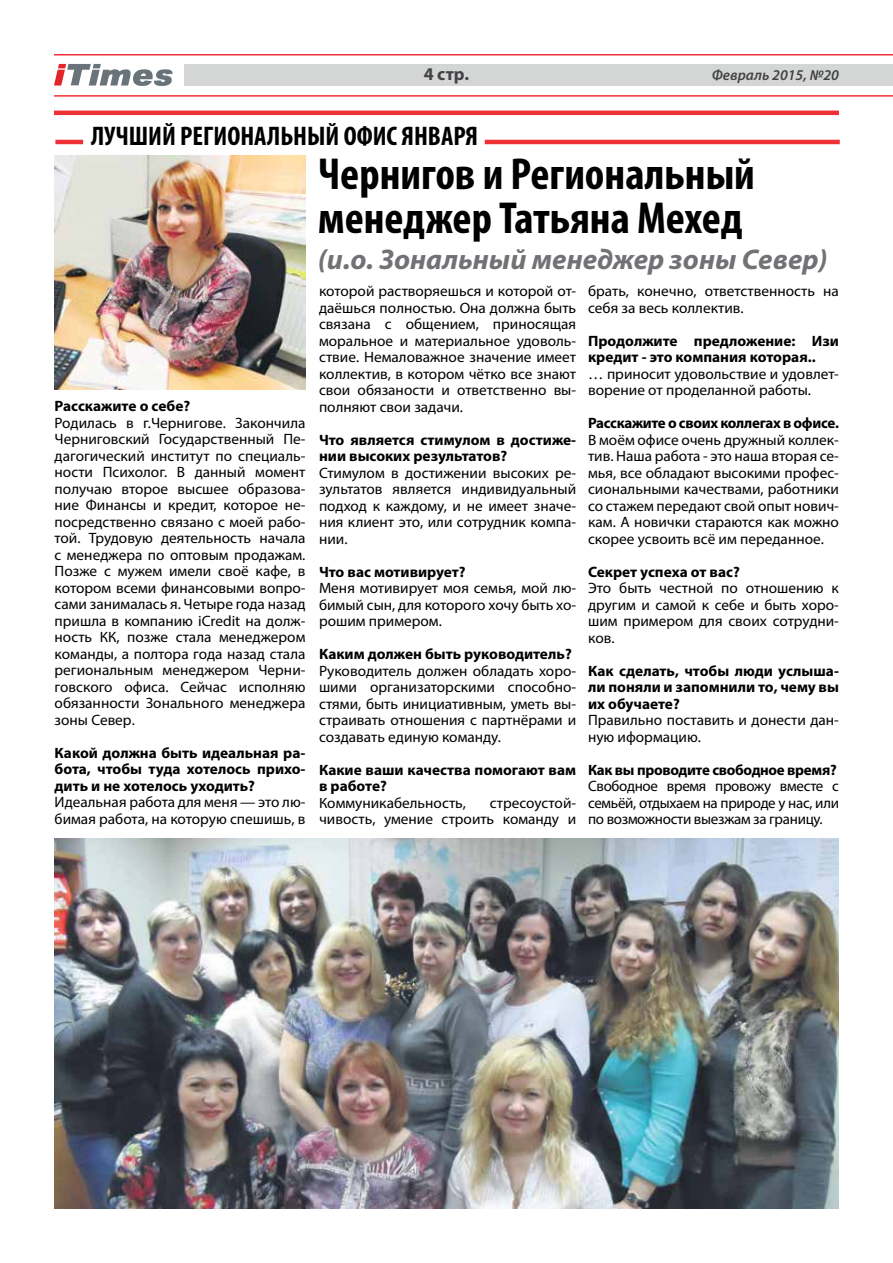
<style>
.page{position:relative;width:893px;height:1263px;background:#fff}
.page>*{position:absolute;margin:0;border:0;box-sizing:border-box;transform-origin:0 0}
.t1{font:700 condensed 45px/43.5px "Myriad Pro";color:#000}
.t2{font:italic 700 28.5px "Myriad Pro";color:#717275}
.t3{font:700 condensed 27px "Myriad Pro";color:#000}
.t4{font:700 18px "Myriad Pro";color:#434345}
.t5{font:15px/16.5px "Myriad Pro";color:#000;text-align:justify}
.t6{font:700 15px/16.5px "Myriad Pro";color:#000}
.t7{font:700 15px "Myriad Pro";letter-spacing:-.02em;color:#000}
.t8{font:italic 600 15px "Myriad Pro";color:#434345}
</style>
<div class="page">
<div style="left:185px;top:64px;width:708px;height:22px;background:#d4d6d6"></div>
<hr style="left:54px;top:95px;width:839px;height:2px;background:#ee3135">
<hr style="left:54px;top:54px;width:839px;height:2px;background:#ee3135">
<svg style="left:54px;top:64px;width:119px;height:22px"></svg>
<hr style="left:54px;top:111px;width:785px;height:4px;background:#ee3135">
<hr style="left:55px;top:140px;width:28px;height:4px;background:#ee3135">
<hr style="left:485px;top:140px;width:355px;height:4px;background:#ee3135">
<img style="left:54px;top:155px;width:251px;height:234px">
<img style="left:55px;top:839px;width:784px;height:370px">
<p class="t4" style="left:424px;top:62px;width:47px">4 стр.</p>
<p class="t8" style="left:712px;top:65px;width:129px">Февраль 2015, №20</p>
<h3 class="t3" style="left:91px;top:119px;width:388px">ЛУЧШИЙ РЕГИОНАЛЬНЫЙ ОФИС ЯНВАРЯ</h3>
<p class="t6" style="left:55px;top:397px;width:137px">Расскажите о себе?</p>
<p class="t5" style="left:55px;top:414px;width:252px">Родилась в г.Чернигове. Закончила Черниговский Государственный Пе&shy;дагогический институт по специаль&shy;ности Психолог. В данный момент получаю второе высшее образова&shy;ние Финансы и кредит, которое не&shy;посредственно связано с моей рабо&shy;той. Трудовую деятельность начала с менеджера по оптовым продажам.<br>Позже с мужем имели своё кафе, в котором всеми финансовыми вопро&shy;сами занималась я. Четыре года назад пришла в компанию iCredit на долж&shy;ность КК, позже стала менеджером команды, а полтора года назад стала региональным менеджером Черни&shy;говского офиса. Сейчас исполняю обязанности Зонального менеджера зоны Север.</p>
<p class="t6" style="left:55px;top:744px;width:252px;text-align:justify">Какой должна быть идеальная ра&shy;бота, чтобы туда хотелось прихо&shy;дить и не хотелось уходить?</p>
<p class="t5" style="left:55px;top:794px;width:252px">Идеальная работа для меня — это лю&shy;бимая работа, на которую спешишь, в</p>
<h1 class="t1" style="left:318px;top:151px;width:439px">Чернигов и Региональный менеджер Татьяна Мехед</h1>
<h2 class="t2" style="left:318px;top:241px;width:511px">(и.о. Зональный менеджер зоны Север)</h2>
<p class="t5" style="left:319px;top:283px;width:259px">которой растворяешься и которой от&shy;даёшься полностью. Она должна быть связана с общением, приносящая моральное и материальное удоволь&shy;ствие. Немаловажное значение имеет коллектив, в котором чётко все знают свои обязаности и ответственно вы&shy;полняют свои задачи.</p>
<p class="t6" style="left:319px;top:431px;width:259px">Что является стимулом в достиже&shy;нии высоких результатов?</p>
<p class="t5" style="left:319px;top:464px;width:259px">Стимулом в достижении высоких ре&shy;зультатов является индивидуальный подход к каждому, и не имеет значе&shy;ния клиент это, или сотрудник компа&shy;нии.</p>
<p class="t6" style="left:319px;top:563px;width:148px">Что вас мотивирует?</p>
<p class="t5" style="left:319px;top:580px;width:259px">Меня мотивирует моя семья, мой лю&shy;бимый сын, для которого хочу быть хо&shy;рошим примером.</p>
<p class="t6" style="left:319px;top:645px;width:254px">Каким должен быть руководитель?</p>
<p class="t5" style="left:319px;top:662px;width:259px">Руководитель должен обладать хоро&shy;шими организаторскими способно&shy;стями, быть инициативным, уметь вы&shy;страивать отношения с партнёрами и создавать единую команду.</p>
<p class="t6" style="left:319px;top:761px;width:259px">Какие ваши качества помогают вам в работе?</p>
<p class="t5" style="left:319px;top:794px;width:149px">Коммуникабельность,</p>
<p class="t5" style="left:319px;top:794px;width:259px;text-align:right">стресоустой-<br>чивость, умение строить команду и</p>
<p class="t5" style="left:588px;top:283px;width:252px">брать, конечно, ответственность на себя за весь коллектив.</p>
<p class="t6" style="left:588px;top:332px;width:252px">Продолжите предложение: Изи кредит - это компания которая..</p>
<p class="t5" style="left:588px;top:365px;width:252px">… приносит удовольствие и удовлет&shy;ворение от проделанной работы.</p>
<p class="t7" style="left:588px;top:413px;width:252px">Расскажите о своих коллегах в офисе.</p>
<p class="t5" style="left:588px;top:431px;width:252px">В моём офисе очень дружный коллек&shy;тив. Наша работа - это наша вторая се&shy;мья, все обладают высокими профес&shy;сиональными качествами, работники со стажем передают свой опыт нович&shy;кам. А новички стараются как можно скорее усвоить всё им переданное.</p>
<p class="t6" style="left:588px;top:563px;width:153px">Секрет успеха от вас?</p>
<p class="t5" style="left:588px;top:580px;width:252px">Это быть честной по отношению к другим и самой к себе и быть хоро&shy;шим примером для своих сотрудни&shy;ков.</p>
<p class="t6" style="left:588px;top:662px;width:252px;text-align:justify">Как сделать, чтобы люди услыша&shy;ли поняли и запомнили то, чему вы их обучаете?</p>
<p class="t5" style="left:588px;top:712px;width:252px">Правильно поставить и донести дан&shy;ную иформацию.</p>
<p class="t7" style="left:588px;top:760px;width:250px">Как вы проводите свободное время?</p>
<p class="t5" style="left:588px;top:778px;width:252px">Свободное время провожу вместе с семьёй, отдыхаем на природе у нас, или по возможности выезжам за границу.</p>
</div>
